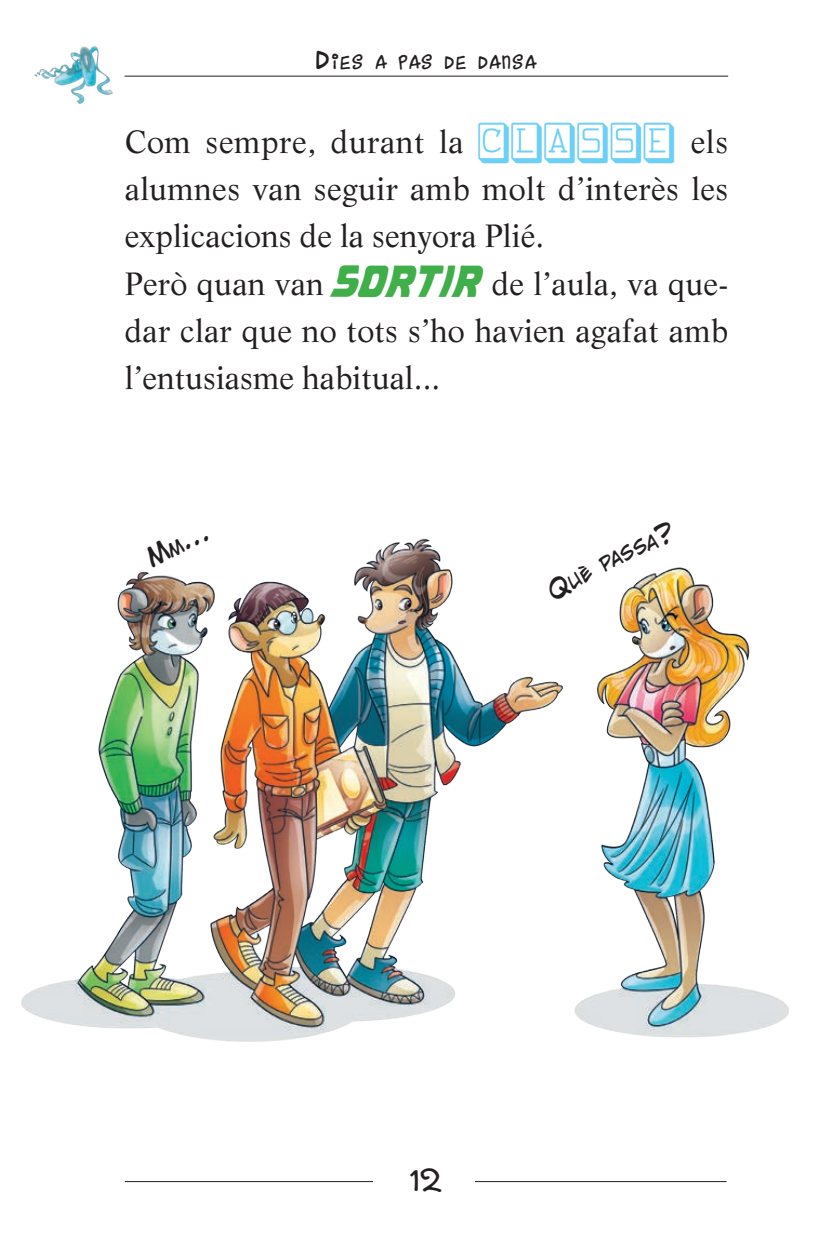
<style>
.page{position:relative;width:828px;height:1245px;background:#fff}
.page>*{position:absolute;margin:0;border:0;box-sizing:border-box;transform-origin:0 0}
.t1{font:45px "Dance Party";color:#231f20}
.t2{font:31.5px/47.2px "Life";letter-spacing:.01em;color:#231f20}
.t3{font:28.35px "Dance Party";letter-spacing:.055em;color:#231f20}
.s1{font-size:40.5px}
.s2{font-family:"Feggolite Keyed";font-size:40.5px;color:#6bcff6}
.s3{font-family:"CC Double Back Future";font-size:40.5px;color:#40ae49}
</style>
<div class="page">
<img style="left:21px;top:538px;width:767px;height:504px">
<hr style="left:124px;top:76px;width:603px;height:1px;background:#231f20">
<hr style="left:125px;top:1181px;width:601px;height:1px;background:#231f20">
<div style="left:373px;top:1149px;width:102px;height:64px;background:#fff"></div>
<img style="left:34px;top:46px;width:91px;height:58px">
<svg style="left:140px;top:538px;width:76px;height:37px"></svg>
<img style="left:540px;top:538px;width:139px;height:69px">
<p class="t3" style="left:316px;top:47px;width:221px"><span class="s1">D</span>ies a pas De Dansa</p>
<p class="t2" style="left:125px;top:118px;width:605px">Com sempre, durant la <span class="s2">CLASSE</span> els alumnes van seguir amb molt d’interès les explicacions de la senyora Plié.<br>Però quan van <span class="s3">SORTIR</span> de l’aula, va que&shy;dar clar que no tots s’ho havien agafat amb l’entusiasme habitual...</p>
<h1 class="t1" style="left:410px;top:1156px;width:32px">12</h1>
</div>
